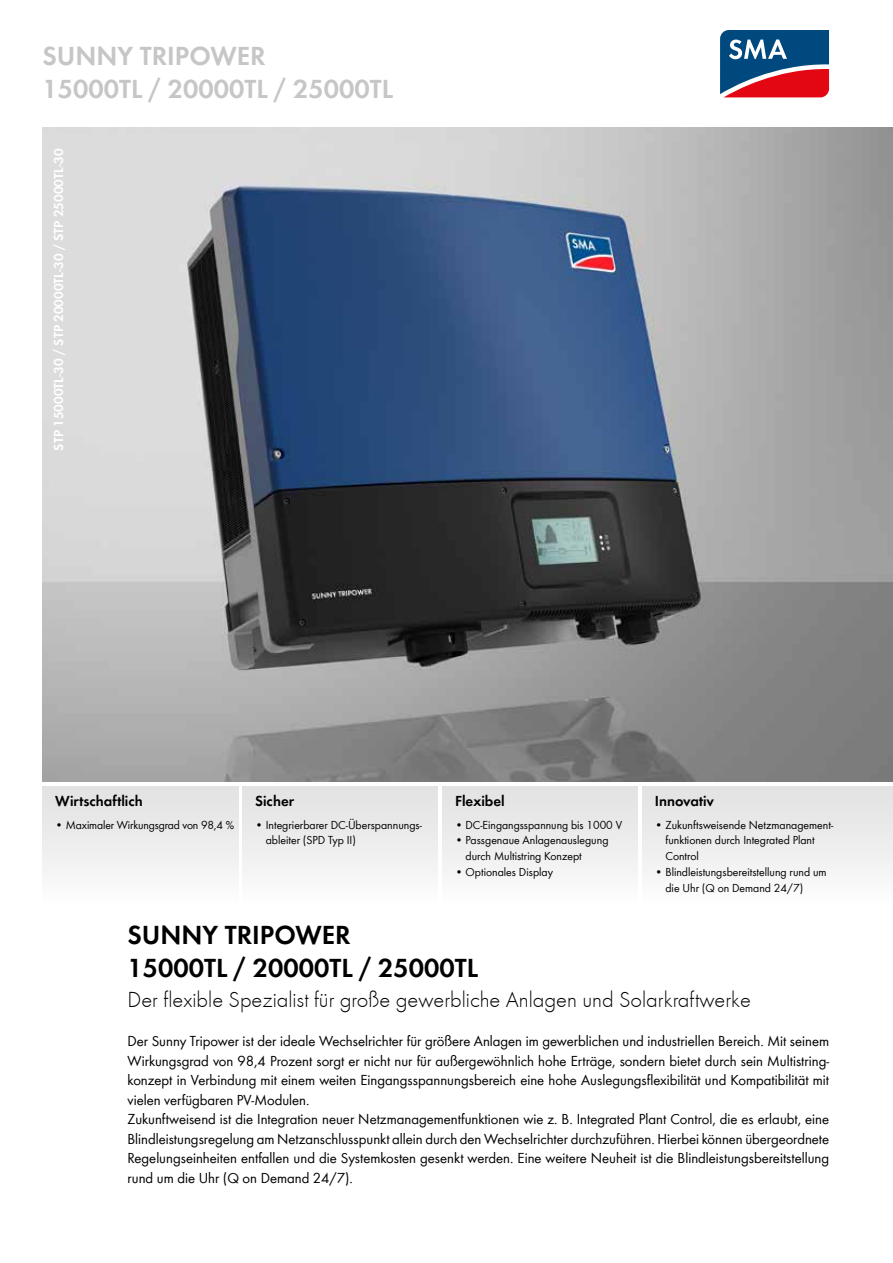
<style>
.page{position:relative;width:893px;height:1263px;background:#fff}
.page>*{position:absolute;margin:0;border:0;box-sizing:border-box;transform-origin:0 0}
.t1{font:600 27px/33px "SMA Futura Global";color:#000}
.t2{font:600 27px/33px "SMA Futura Global";color:#c6c6c6}
.t3{font:300 22.5px "SMA Futura Global";color:#000}
.t4{font:15px/19.5px "SMA Futura Global";color:#000}
.t5{font:600 15px "SMA Futura Global";color:#000}
.t6{font:600 13.5px "SMA Futura Global";color:#fff}
.t7{font:12px/15.8px "SMA Futura Global";color:#000}
</style>
<div class="page">
<img style="left:43px;top:128px;width:850px;height:654px">
<div style="left:43px;top:787px;width:195px;height:119px;background:linear-gradient(to bottom,#e1e1e1,#fdfdfd)"></div>
<div style="left:242px;top:787px;width:196px;height:119px;background:linear-gradient(to bottom,#e1e1e1,#fdfdfd)"></div>
<div style="left:442px;top:787px;width:196px;height:119px;background:linear-gradient(to bottom,#e1e1e1,#fdfdfd)"></div>
<div style="left:642px;top:787px;width:251px;height:119px;background:linear-gradient(to bottom,#e1e1e1,#fdfdfd)"></div>
<svg style="left:720px;top:30px;width:110px;height:68px;background:#655376"></svg>
<h1 class="t2" style="left:43px;top:39px;width:352px">Sunny Tripower<br>15000TL / 20000TL / 25000TL</h1>
<p class="t6" style="left:51px;top:451px;width:303px;rotate:-90deg">STP 15000TL-30 / STP 20000TL-30 / STP 25000TL-30</p>
<p class="t5" style="left:55px;top:792px;width:89px">Wirtschaftlich</p>
<p class="t7" style="left:55px;top:816px;width:180px">• Maximaler Wirkungsgrad von 98,4 %</p>
<p class="t5" style="left:255px;top:792px;width:41px">Sicher</p>
<p class="t7" style="left:266px;top:816px;width:158px;text-indent:-11px">• Integrierbarer DC-Überspannungs&shy;ableiter (SPD Typ II)</p>
<p class="t5" style="left:455px;top:792px;width:51px">Flexibel</p>
<p class="t7" style="left:455px;top:816px;width:169px">• DC-Eingangsspannung bis 1000 V</p>
<p class="t7" style="left:466px;top:832px;width:144px;text-indent:-11px">• Passgenaue Anlagenauslegung durch Multistring Konzept</p>
<p class="t7" style="left:455px;top:864px;width:100px">• Optionales Display</p>
<p class="t5" style="left:655px;top:792px;width:61px">Innovativ</p>
<p class="t7" style="left:665px;top:816px;width:169px;text-indent:-11px">• Zukunftsweisende Netzmanagement&shy;funktionen durch Integrated Plant<br>Control</p>
<p class="t7" style="left:665px;top:864px;width:163px;text-indent:-11px">• Blindleistungsbereitstellung rund um die Uhr (Q on Demand 24/7)</p>
<h1 class="t1" style="left:128px;top:919px;width:352px">Sunny Tripower<br>15000TL / 20000TL / 25000TL</h1>
<h2 class="t3" style="left:128px;top:986px;width:625px">Der flexible Spezialist für große gewerbliche Anlagen und Solarkraftwerke</h2>
<p class="t4" style="left:128px;top:1031px;width:703px">Der Sunny Tripower ist der ideale Wechselrichter für größere Anlagen im gewerblichen und industriellen Bereich. Mit seinem Wirkungsgrad von 98,4 Prozent sorgt er nicht nur für außergewöhnlich hohe Erträge, sondern bietet durch sein Multistring&shy;konzept in Verbindung mit einem weiten Eingangsspannungsbereich eine hohe Auslegungsflexibilität und Kompatibilität mit vielen verfügbaren PV-Modulen.<br>Zukunftweisend ist die Integration neuer Netzmanagementfunktionen wie z. B. Integrated Plant Control, die es erlaubt, eine Blindleistungsregelung am Netzanschlusspunkt allein durch den Wechselrichter durchzuführen. Hierbei können übergeordnete Regelungseinheiten entfallen und die Systemkosten gesenkt werden. Eine weitere Neuheit ist die Blindleistungsbereitstellung rund um die Uhr (Q on Demand 24/7).</p>
</div>
